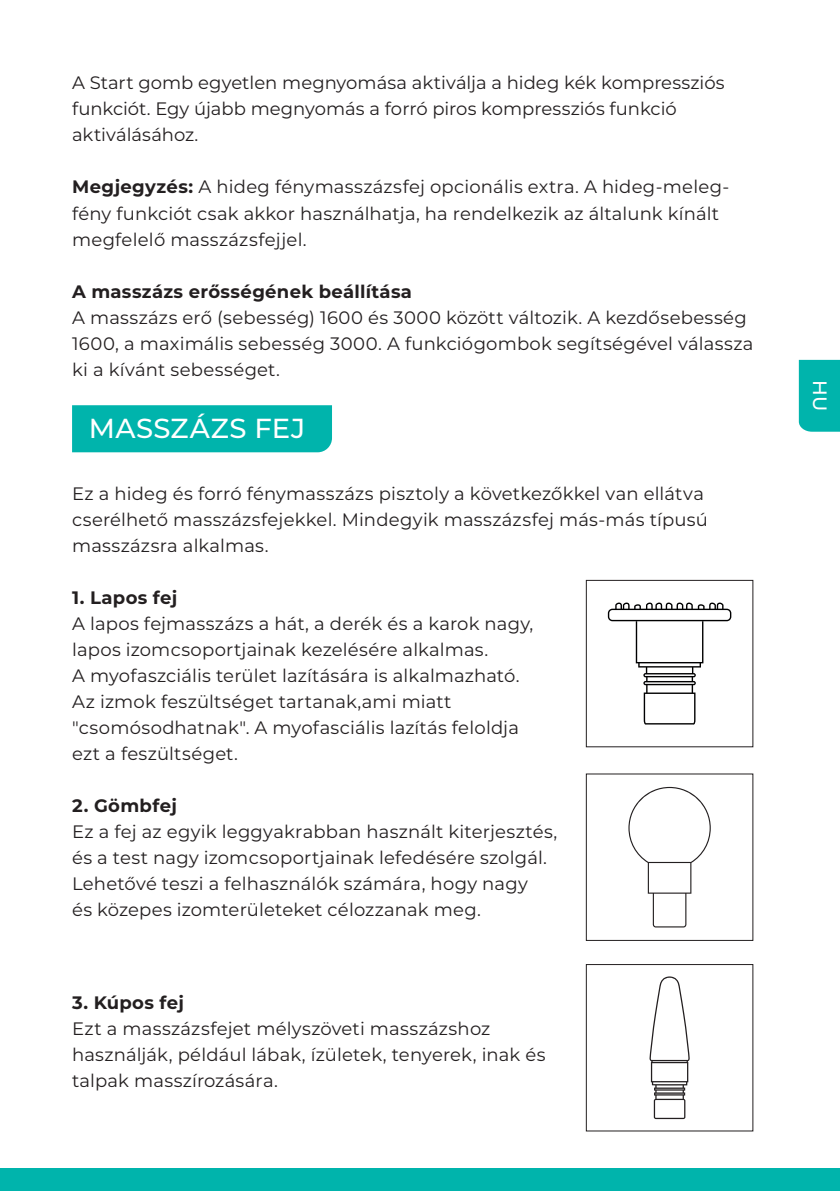
<style>
.page{position:relative;width:840px;height:1191px;background:#fff}
.page>*{position:absolute;margin:0;border:0;box-sizing:border-box;transform-origin:0 0}
.t1{font:500 27.4px "Montserrat";letter-spacing:.02em;color:#fff}
.t2{font:500 19.4px "Montserrat";color:#fff}
.t3{font:18px/26px "Montserrat";letter-spacing:.01em;color:#231f20}
.t4{font:700 18px "Montserrat";letter-spacing:.02em;color:#231f20}
.s1{font-weight:700}
</style>
<div class="page">
<div style="left:0;top:1168px;width:839px;height:23px;background:#00b4ac"></div>
<div style="left:72px;top:405px;width:260px;height:47px;background:#00b4ac"></div>
<div style="left:585px;top:580px;width:168px;height:167px;border:1px solid #231f20"></div>
<div style="left:585px;top:773px;width:168px;height:168px;border:1px solid #231f20"></div>
<svg style="left:607px;top:602px;width:124px;height:122px"></svg>
<svg style="left:628px;top:787px;width:82px;height:140px"></svg>
<div style="left:585px;top:964px;width:168px;height:167px;border:1px solid #231f20"></div>
<svg style="left:649px;top:976px;width:40px;height:143px"></svg>
<div style="left:798px;top:360px;width:41px;height:72px;background:#00b4ac"></div>
<p class="t3" style="left:72px;top:69px;width:653px">A Start gomb egyetlen megnyomása aktiválja a hideg kék kompressziós funkciót. Egy újabb megnyomás a forró piros kompressziós funkció aktiválásához.</p>
<p class="t3" style="left:72px;top:173px;width:658px"><span class="s1">Megjegyzés:</span> A hideg fénymasszázsfej opcionális extra. A hideg-meleg&shy;fény funkciót csak akkor használhatja, ha rendelkezik az általunk kínált megfelelő masszázsfejjel.</p>
<p class="t4" style="left:72px;top:278px;width:341px">A masszázs erősségének beállítása</p>
<p class="t3" style="left:72px;top:303px;width:682px">A masszázs erő (sebesség) 1600 és 3000 között változik. A kezdősebesség<br>1600, a maximális sebesség 3000. A funkciógombok segítségével válassza ki a kívánt sebességet.</p>
<p class="t1" style="left:89px;top:409px;width:218px">MASSZÁZS FEJ</p>
<p class="t3" style="left:72px;top:479px;width:633px">Ez a hideg és forró fénymasszázs pisztoly a következőkkel van ellátva</p>
<p class="t3" style="left:72px;top:505px;width:637px">cserélhető masszázsfejekkel. Mindegyik masszázsfej más-más típusú masszázsra alkalmas.</p>
<p class="t4" style="left:72px;top:584px;width:107px">1. Lapos fej</p>
<p class="t3" style="left:72px;top:609px;width:462px">A lapos fejmasszázs a hát, a derék és a karok nagy, lapos izomcsoportjainak kezelésére alkalmas.<br>A myofaszciális terület lazítására is alkalmazható.<br>Az izmok feszültséget tartanak,ami miatt "csomósodhatnak". A myofasciális lazítás feloldja ezt a feszültséget.</p>
<p class="t4" style="left:72px;top:792px;width:106px">2. Gömbfej</p>
<p class="t3" style="left:72px;top:817px;width:486px">Ez a fej az egyik leggyakrabban használt kiterjesztés, és a test nagy izomcsoportjainak lefedésére szolgál.<br>Lehetővé teszi a felhasználók számára, hogy nagy<br>és közepes izomterületeket célozzanak meg.</p>
<p class="t4" style="left:72px;top:989px;width:113px">3. Kúpos fej</p>
<p class="t3" style="left:72px;top:1015px;width:474px">Ezt a masszázsfejet mélyszöveti masszázshoz használják, például lábak, ízületek, tenyerek, inak és talpak masszírozására.</p>
<p class="t2" style="left:833px;top:380px;width:33px;rotate:90deg">HU</p>
</div>
